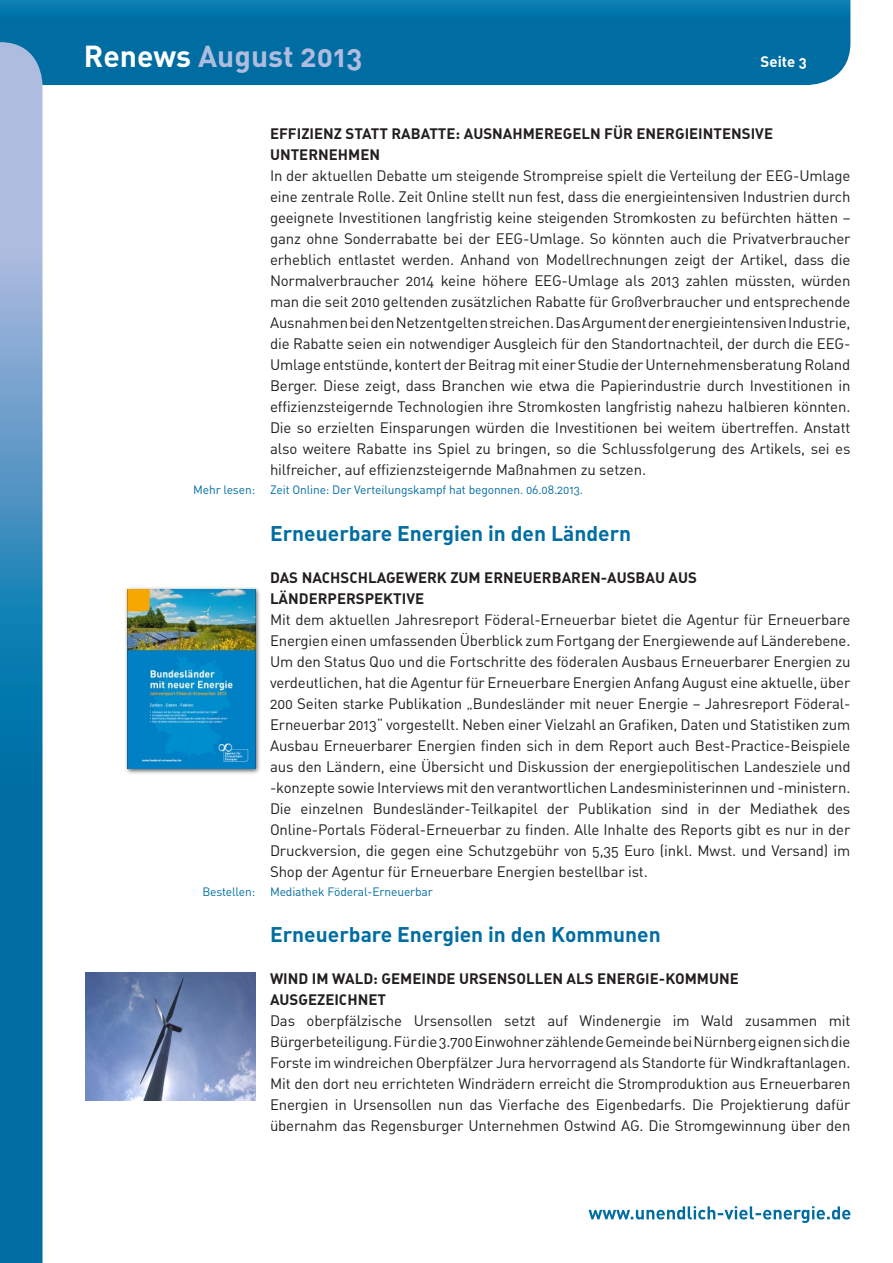
<style>
.page{position:relative;width:893px;height:1263px;background:#fff}
.page>*{position:absolute;margin:0;border:0;box-sizing:border-box;transform-origin:0 0}
.t1{font:30px "DIN Bold Alternate";color:#aebcdf}
.t2{font:21px "DIN Bold Alternate";color:#006da2}
.t3{font:15px/21px "DIN Regular Alternate";letter-spacing:-.01em;color:#231f20;text-align:justify}
.t4{font:15px/21px "DIN Bold Alternate";color:#231f20}
.t5{font:15px "DIN Bold Alternate";color:#fff}
.t6{font:12px "DIN Regular Alternate";letter-spacing:-.01em;color:#006da2}
.s1{color:#fff}
</style>
<div class="page">
<svg style="left:0;top:0;width:850px;height:85px;background:#0270a4"></svg>
<svg style="left:0;top:42px;width:43px;height:1221px;background:#3d8bb9"></svg>
<svg style="left:588px;top:1206px;width:262px;height:17px"></svg>
<img style="left:85px;top:973px;width:170px;height:127px">
<div style="left:124px;top:586px;width:137px;height:189px;background:#231f20;opacity:.75"></div>
<img style="left:128px;top:589px;width:127px;height:180px">
<h1 class="t1" style="left:84px;top:37px;width:280px"><span class="s1">RENEWS</span> AUGUST 2013</h1>
<p class="t5" style="left:761px;top:52px;width:48px">SEITE 3</p>
<p class="t4" style="left:270px;top:123px;width:275px">EFFIZIENZ STATT RABATTE: AUSNAHMERE</p>
<p class="t4" style="left:563px;top:123px;width:202px">GELN FÜR ENERGIEINTENSIVE</p>
<p class="t4" style="left:270px;top:144px;width:112px">UNTERNEHMEN</p>
<p class="t3" style="left:270px;top:165px;width:582px">In der aktuellen Debatte um steigende Strompreise spielt die Verteilung der EEG-Umlage eine zentrale Rolle. Zeit Online stellt nun fest, dass die energieintensiven Industrien durch geeignete Investitionen langfristig keine steigenden Stromkosten zu befürchten hätten – ganz ohne Sonderrabatte bei der EEG-Umlage. So könnten auch die Privatverbraucher erheblich entlastet werden. Anhand von Modellrechnungen zeigt der Artikel, dass die Normalverbraucher 2014 keine höhere EEG-Umlage als 2013 zahlen müssten, würden man die seit 2010 geltenden zusätzlichen Rabatte für Großverbraucher und entsprechende Ausnahmen bei den Netzentgelten streichen. Das Argument der energieintensiven Industrie, die Rabatte seien ein notwendiger Ausgleich für den Standortnachteil, der durch die EEG-Umlage entstünde, kontert der Beitrag mit einer Studie der Unternehmensberatung Roland Berger. Diese zeigt, dass Branchen wie etwa die Papierindustrie durch Investitionen in effizienzsteigernde Technologien ihre Stromkosten langfristig nahezu halbieren könnten.<br>Die so erzielten Einsparungen würden die Investitionen bei weitem übertreffen. Anstatt also weitere Rabatte ins Spiel zu bringen, so die Schlussfolgerung des Artikels, sei es hilfreicher, auf effizienzsteigernde Maßnahmen zu setzen.</p>
<p class="t6" style="left:193px;top:483px;width:391px">Mehr lesen: Zeit Online: Der Verteilungskampf hat begonnen. 06.08.2013.</p>
<h2 class="t2" style="left:270px;top:519px;width:363px">ERNEUERBARE ENERGIEN IN DEN LÄNDERN</h2>
<p class="t4" style="left:270px;top:566px;width:137px">DAS NACHSCHLAGEWER</p>
<p class="t4" style="left:437px;top:566px;width:135px">K ZUM ERNEUERBARE</p>
<p class="t4" style="left:590px;top:566px;width:108px">N-AUSBAU AUS</p>
<p class="t4" style="left:270px;top:587px;width:40px">LÄNDERPER</p>
<p class="t4" style="left:356px;top:587px;width:60px">SPEKTIVE</p>
<p class="t3" style="left:270px;top:608px;width:582px">Mit dem aktuellen Jahresreport Föderal-Erneuerbar bietet die Agentur für Erneuerbare Energien einen umfassenden Überblick zum Fortgang der Energiewende auf Länderebene.<br>Um den Status Quo und die Fortschritte des föderalen Ausbaus Erneuerbarer Energien zu verdeutlichen, hat die Agentur für Erneuerbare Energien Anfang August eine aktuelle, über 200 Seiten starke Publikation „Bundesländer mit neuer Energie – Jahresreport Föderal-Erneuerbar 2013“ vorgestellt. Neben einer Vielzahl an Grafiken, Daten und Statistiken zum Ausbau Erneuerbarer Energien finden sich in dem Report auch Best-Practice-Beispiele aus den Ländern, eine Übersicht und Diskussion der energiepolitischen Landesziele und -konzepte sowie Interviews mit den verantwortlichen Landesministerinnen und -ministern.<br>Die einzelnen Bundesländer-Teilkapitel der Publikation sind in der Mediathek des Online-Portals Föderal-Erneuerbar zu finden. Alle Inhalte des Reports gibt es nur in der Druckversion, die gegen eine Schutzgebühr von 5,35 Euro (inkl. Mwst. und Versand) im Shop der Agentur für Erneuerbare Energien bestellbar ist.</p>
<p class="t6" style="left:202px;top:884px;width:232px">Bestellen: Mediathek Föderal-Erneuerbar</p>
<h2 class="t2" style="left:270px;top:921px;width:392px">ERNEUERBARE ENERGIEN IN DEN KOMMUNEN</h2>
<p class="t4" style="left:270px;top:968px;width:468px">WIND IM WALD: GEMEINDE URSENSOLLEN ALS ENERGIE-KOMMUNE<br>AUSGEZEICHNET</p>
<p class="t3" style="left:270px;top:1010px;width:582px">Das oberpfälzische Ursensollen setzt auf Windenergie im Wald zusammen mit Bürgerbeteiligung. Für die 3.700 Einwohner zählende Gemeinde bei Nürnberg eignen sich die Forste im windreichen Oberpfälzer Jura hervorragend als Standorte für Windkraftanlagen.<br>Mit den dort neu errichteten Windrädern erreicht die Stromproduktion aus Erneuerbaren Energien in Ursensollen nun das Vierfache des Eigenbedarfs. Die Projektierung dafür übernahm das Regensburger Unternehmen Ostwind AG. Die Stromgewinnung über den</p>
</div>
